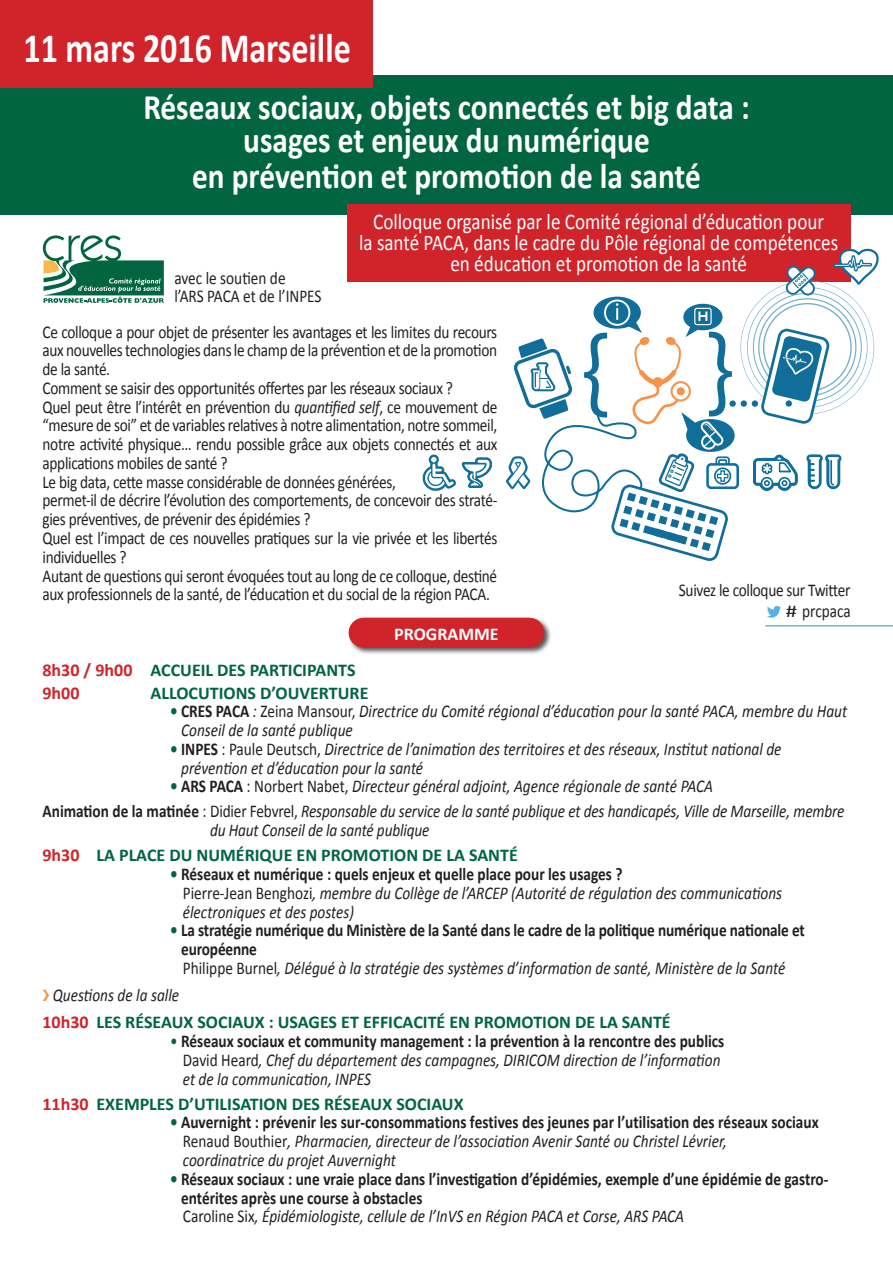
<style>
.page{position:relative;width:893px;height:1263px;background:#fff}
.page>*{position:absolute;margin:0;border:0;box-sizing:border-box;transform-origin:0 0}
.t1{font:700 42px "Calibri";color:#fff;scale:.81 1}
.t2{font:700 36px/32.8px "Calibri";color:#fff;text-align:center;scale:.87 1}
.t3{font:22.5px/21px "Calibri";color:#fff;text-align:center;scale:.85 1}
.t4{font:italic 18px/18.8px "Calibri";color:#231f20;scale:.85 1}
.t5{font:18px/18.8px "Calibri";letter-spacing:-.02em;color:#231f20;scale:.85 1}
.t6{font:700 18px/18.8px "Calibri";letter-spacing:-.01em;color:#231f20;scale:.85 1}
.t7{font:700 18px/23px "Calibri";color:#006540}
.t8{font:18px/18px "Calibri";color:#231f20;scale:.85 1}
.t9{font:700 18px "Calibri";color:#fff}
.t10{font:18px "Calibri";color:#231f20;scale:1.25 1}
.s1{font-style:italic}
.s2{color:#d1232a}
.s3{font-weight:700;font-style:normal;color:#006540}
.s4{font-weight:700;font-style:normal}
.s5{font-style:normal}
.s6{font-weight:400;font-style:italic;color:#231f20}
.s7{color:#006540}
.s8{font-weight:400}
.s9{font-weight:400;font-style:italic}
.s10{font-style:normal;color:#006540}
</style>
<div class="page">
<svg style="left:43px;top:235px;width:121px;height:68px"></svg>
<div style="left:0;top:75px;width:893px;height:140px;background:#006540"></div>
<div style="left:0;top:0;width:373px;height:87px;background:#d1232a"></div>
<div style="left:347px;top:616px;width:205px;height:39px;background:#231f20;opacity:.75"></div>
<div style="left:364px;top:618px;width:165px;height:30px;background:#d1232a"></div>
<div style="left:347px;top:204px;width:503px;height:78px;background:#d1232a"></div>
<svg style="left:767px;top:606px;width:14px;height:12px"></svg>
<hr style="left:765px;top:625px;width:128px;height:1px;background:#71b0ca">
<div style="left:593px;top:297px;width:48px;height:32px;background:#116e9b;border-radius:50%"></div>
<svg style="left:686px;top:419px;width:49px;height:33px"></svg>
<div style="left:729px;top:400px;width:7px;height:7px;background:#116e9b;border-radius:50%"></div>
<svg style="left:753px;top:454px;width:45px;height:37px"></svg>
<div style="left:706px;top:463px;width:33px;height:26px;border:3px solid #116e9b;border-radius:4px"></div>
<svg style="left:422px;top:454px;width:70px;height:37px"></svg>
<svg style="left:506px;top:299px;width:226px;height:262px"></svg>
<svg style="left:806px;top:454px;width:36px;height:35px"></svg>
<hr style="left:809px;top:460px;width:2px;height:24px;background:#116e9b">
<svg style="left:740px;top:245px;width:139px;height:179px"></svg>
<h1 class="t1" style="left:23px;top:21px;width:406px">11 mars 2016 Marseille</h1>
<h2 class="t2" style="left:143px;top:91px;width:698px">Réseaux sociaux, objets connectés et big data : usages et enjeux du numérique</h2>
<h2 class="t2" style="left:192px;top:160px;width:586px">en prévention et promotion de la santé</h2>
<p class="t3" style="left:359px;top:211px;width:565px">Colloque organisé par le Comité régional d’éducation pour<br>la santé PACA, dans le cadre du Pôle régional de compétences en éducation et promotion de la santé</p>
<p class="t8" style="left:174px;top:269px;width:175px">avec le soutien de<br>l’ARS PACA et de l’INPES</p>
<p class="t5" style="left:43px;top:322px;width:537px">Ce colloque a pour objet de présenter les avantages et les limites du recours aux nouvelles technologies dans le champ de la prévention et de la promotion de la santé.<br>Comment se saisir des opportunités offertes par les réseaux sociaux ?<br>Quel peut être l’intérêt en prévention du <span class="s1">quantified self</span>, ce mouvement de “mesure de soi” et de variables relatives à notre alimentation, notre sommeil, notre activité physique… rendu possible grâce aux objets connectés et aux applications mobiles de santé ?<br>Le big data, cette masse considérable de données générées,<br>permet-il de décrire l’évolution des comportements, de concevoir des straté&shy;gies préventives, de prévenir des épidémies ?<br>Quel est l’impact de ces nouvelles pratiques sur la vie privée et les libertés individuelles ?<br>Autant de questions qui seront évoquées tout au long de ce colloque, destiné aux professionnels de la santé, de l’éducation et du social de la région PACA.</p>
<p class="t9" style="left:394px;top:622px;width:106px">PROGRAMME</p>
<p class="t7" style="left:43px;top:658px;width:315px"><span class="s2">8h30 / 9h00</span> ACCUEIL DES PARTICIPANTS<br><span class="s2">9h00</span></p>
<p class="t5" style="left:679px;top:581px;width:203px">Suivez le colloque sur Twitter</p>
<p class="t10" style="left:786px;top:600px;width:53px"># prcpaca</p>
<p class="t7" style="left:151px;top:681px;width:219px">ALLOCUTIONS D’OUVERTURE</p>
<p class="t4" style="left:181px;top:701px;width:785px;text-indent:-11px"><span class="s3">•</span> <span class="s4">CRES PACA</span> : <span class="s5">Zeina Mansour,</span> Directrice du Comité régional d’éducation pour la santé PACA, membre du Haut<br>Conseil de la santé publique</p>
<p class="t4" style="left:181px;top:739px;width:708px;text-indent:-11px"><span class="s3">•</span> <span class="s4">INPES</span> <span class="s5">: Paule Deutsch,</span> Directrice de l’animation des territoires et des réseaux, Institut national de prévention et d’éducation pour la santé</p>
<p class="t4" style="left:43px;top:773px;width:945px;line-height:25.2px;text-align:center"><span class="s3">•</span> <span class="s4">ARS PACA</span> <span class="s5">: Norbert Nabet,</span> Directeur général adjoint, Agence régionale de santé PACA<br><span class="s4">Animation de la matinée</span> <span class="s5">: Didier Febvrel,</span> Responsable du service de la santé publique et des handicapés, Ville de Marseille, membre</p>
<p class="t7" style="left:43px;top:818px;width:477px;line-height:25px;text-indent:168px"><span class="s6">du Haut Conseil de la santé publique<br></span><span class="s2">9h30</span> LA PLACE DU NUMÉRIQUE EN PROMOTION DE LA SANTÉ</p>
<p class="t4" style="left:183px;top:864px;width:707px;text-indent:-13px"><span class="s3">•</span> <span class="s4">Réseaux et numérique : quels enjeux et quelle place pour les usages ?<br></span><span class="s5">Pierre-Jean Benghozi</span>, membre du Collège de l’ARCEP (Autorité de régulation des communications électroniques et des postes)</p>
<p class="t6" style="left:181px;top:921px;width:735px;text-indent:-11px"><span class="s7">•</span> La stratégie numérique du Ministère de la Santé dans le cadre de la politique numérique nationale et européenne<br><span class="s8">Philippe Burnel</span><span class="s9">, Délégué à la stratégie des systèmes d’information de santé, Ministère de la Santé</span></p>
<p class="t7" style="left:43px;top:981px;width:630px;line-height:27.3px;text-indent:10px"><span class="s6">Questions de la salle<br></span><span class="s2">10h30</span> LES RÉSEAUX SOCIAUX : USAGES ET EFFICACITÉ EN PROMOTION DE LA SANTÉ</p>
<p class="t4" style="left:183px;top:1031px;width:639px;text-indent:-13px"><span class="s10">•</span> <span class="s4">Réseaux sociaux et community management : la prévention à la rencontre des publics<br></span><span class="s5">David Heard</span>, Chef du département des campagnes, DIRICOM direction de l’information et de la communication, INPES</p>
<p class="t7" style="left:43px;top:1092px;width:423px"><span class="s2">11h30</span> EXEMPLES D’UTILISATION DES RÉSEAUX SOCIAUX</p>
<p class="t4" style="left:183px;top:1112px;width:749px;text-indent:-13px"><span class="s3">•</span> <span class="s4">Auvernight : prévenir les sur-consommations festives des jeunes par l’utilisation des réseaux sociaux<br></span><span class="s5">Renaud Bouthier</span>, Pharmacien, directeur de l’association Avenir Santé ou Christel Lévrier,<br>coordinatrice du projet Auvernight</p>
<p class="t6" style="left:181px;top:1169px;width:763px;text-indent:-11px"><span class="s7">•</span> Réseaux sociaux : une vraie place dans l’investigation d’épidémies, exemple d’une épidémie de gastro&shy;entérites après une course à obstacles<br><span class="s8">Caroline Six</span><span class="s9">, Épidémiologiste, cellule de l’InVS en Région PACA et Corse, ARS PACA</span></p>
</div>
